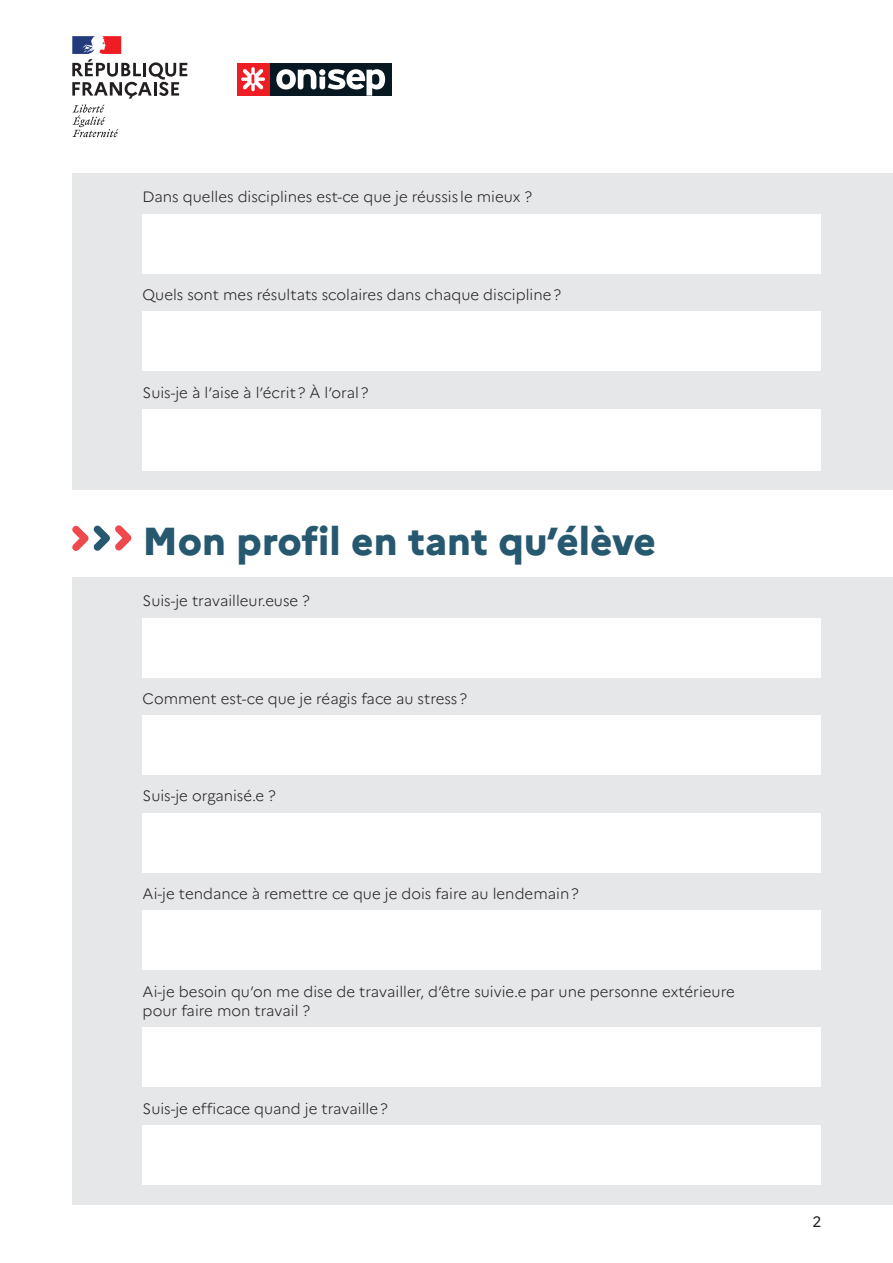
<style>
.page{position:relative;width:893px;height:1263px;background:#fff}
.page>*{position:absolute;margin:0;border:0;box-sizing:border-box;transform-origin:0 0}
.INTER_TITRE{font:800 39px "Marianne";color:#26586f}
.TEXTE_COURANT{font:300 15px/18.8px "Marianne";color:#231f20}
.t1{font:15px "Marianne";color:#231f20}
</style>
<div class="page">
<svg style="left:72px;top:36px;width:115px;height:101px"></svg>
<div style="left:269px;top:63px;width:123px;height:33px;background:#071822"></div>
<svg style="left:276px;top:69px;width:109px;height:27px"></svg>
<div style="left:237px;top:63px;width:32px;height:33px;background:#ee1d23"></div>
<svg style="left:241px;top:67px;width:24px;height:24px"></svg>
<div style="left:72px;top:173px;width:821px;height:317px;background:#e6e7e9"></div>
<div style="left:72px;top:577px;width:821px;height:627px;background:#e6e7e9"></div>
<div style="left:143px;top:214px;width:678px;height:59px;background:#fff"></div>
<div style="left:143px;top:311px;width:678px;height:60px;background:#fff"></div>
<div style="left:143px;top:409px;width:678px;height:62px;background:#fff"></div>
<div style="left:143px;top:618px;width:678px;height:59px;background:#fff"></div>
<div style="left:143px;top:715px;width:678px;height:60px;background:#fff"></div>
<div style="left:143px;top:813px;width:678px;height:59px;background:#fff"></div>
<div style="left:143px;top:910px;width:678px;height:60px;background:#fff"></div>
<div style="left:143px;top:1027px;width:678px;height:60px;background:#fff"></div>
<div style="left:143px;top:1125px;width:678px;height:60px;background:#fff"></div>
<svg style="left:72px;top:525px;width:59px;height:26px"></svg>
<p class="TEXTE_COURANT" style="left:143px;top:188px;width:391px">Dans quelles disciplines est-ce que je réussis le mieux ?</p>
<p class="TEXTE_COURANT" style="left:143px;top:285px;width:420px">Quels sont mes résultats scolaires dans chaque discipline?</p>
<p class="TEXTE_COURANT" style="left:143px;top:383px;width:227px">Suis-je à l’aise à l’écrit? À l’oral?</p>
<p class="INTER_TITRE" style="left:143px;top:517px;width:515px">Mon profil en tant qu’élève</p>
<p class="TEXTE_COURANT" style="left:143px;top:592px;width:169px">Suis-je travailleur.euse ?</p>
<p class="TEXTE_COURANT" style="left:143px;top:689px;width:326px">Comment est-ce que je réagis face au stress?</p>
<p class="TEXTE_COURANT" style="left:143px;top:787px;width:135px">Suis-je organisé.e ?</p>
<p class="TEXTE_COURANT" style="left:143px;top:884px;width:438px">Ai-je tendance à remettre ce que je dois faire au lendemain?</p>
<p class="TEXTE_COURANT" style="left:143px;top:982px;width:594px">Ai-je besoin qu’on me dise de travailler, d’être suivie.e par une personne extérieure pour faire mon travail ?</p>
<p class="TEXTE_COURANT" style="left:143px;top:1099px;width:246px">Suis-je efficace quand je travaille?</p>
<p class="t1" style="left:812px;top:1213px;width:10px">2</p>
</div>
